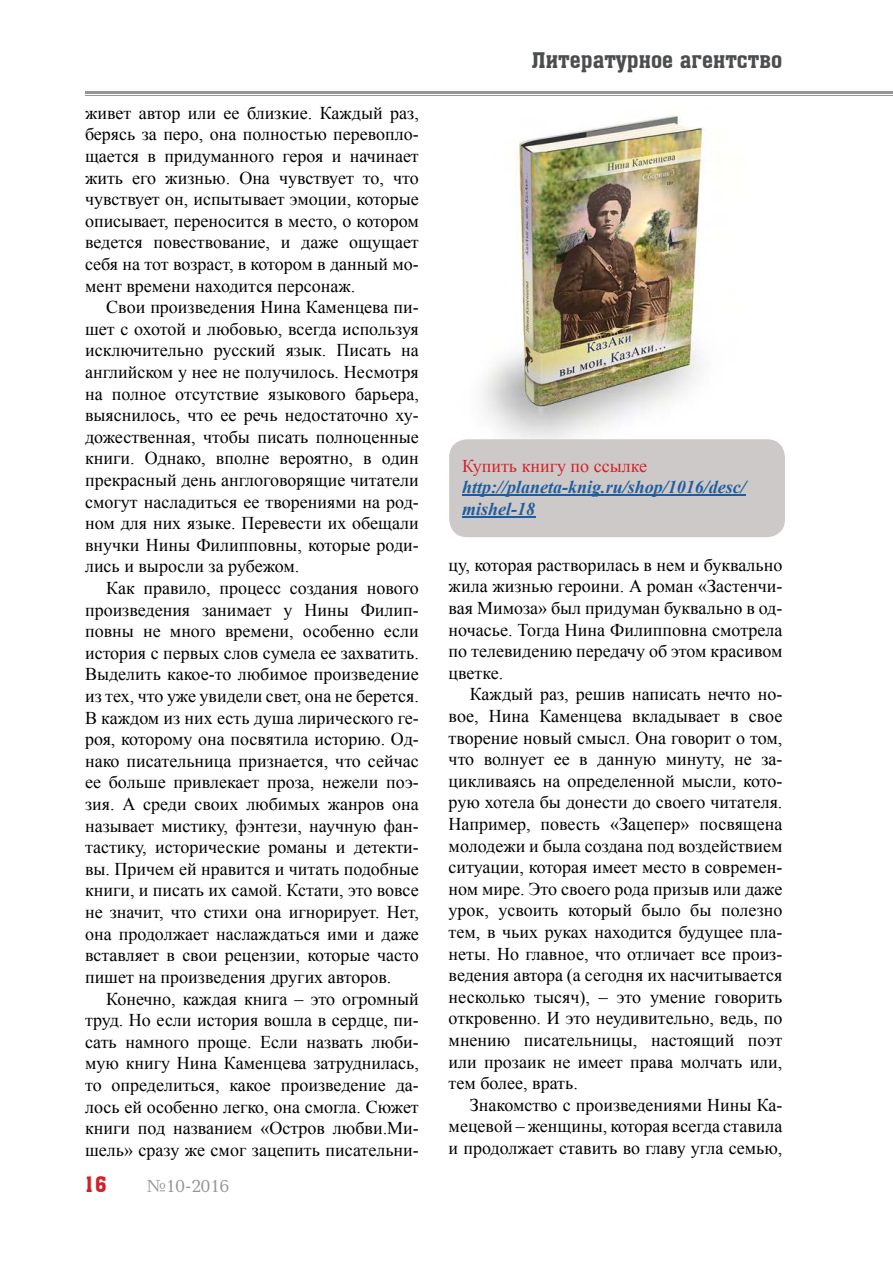
<style>
.page{position:relative;width:893px;height:1263px;background:#fff}
.page>*{position:absolute;margin:0;border:0;box-sizing:border-box;transform-origin:0 0}
.t1{font:21px "a Assuan";color:#4c4d4f}
.t2{font:21px "a Assuan";color:#d12229}
.t3{font:18px/21.6px "Times New Roman";color:#000;text-align:justify}
.t4{font:italic 700 18px/21.6px "Times New Roman";color:#205d9e}
.t5{font:18px "Times New Roman";color:#d12229}
.t6{font:18px "Baltica C";color:#939597}
</style>
<div class="page">
<hr style="left:85px;top:91px;width:808px;height:3px;background:#939597">
<hr style="left:85px;top:95px;width:808px;height:1px;background:#939597">
<img style="left:482px;top:115px;width:223px;height:324px">
<div style="left:449px;top:439px;width:336px;height:98px;background:#cdc9c8;border-radius:18px"></div>
<hr style="left:462px;top:494px;width:284px;height:2px;background:#205d9e">
<hr style="left:462px;top:516px;width:73px;height:2px;background:#205d9e">
<p class="t3" style="left:85px;top:101px;width:335px">живет автор или ее близкие. Каждый раз, берясь за перо, она полностью перевопло&shy;щается в придуманного героя и начинает жить его жизнью. Она чувствует то, что чувствует он, испытывает эмоции, которые описывает, переносится в место, о котором ведется повествование, и даже ощущает себя на тот возраст, в котором в данный мо&shy;мент времени находится персонаж.</p>
<p class="t3" style="left:85px;top:296px;width:335px;text-indent:21px">Свои произведения Нина Каменцева пи&shy;шет с охотой и любовью, всегда используя исключительно русский язык. Писать на английском у нее не получилось. Несмотря на полное отсутствие языкового барьера, выяснилось, что ее речь недостаточно ху&shy;дожественная, чтобы писать полноценные книги. Однако, вполне вероятно, в один прекрасный день англоговорящие читатели смогут насладиться ее творениями на род&shy;ном для них языке. Перевести их обещали внучки Нины Филипповны, которые роди&shy;лись и выросли за рубежом.</p>
<p class="t3" style="left:85px;top:577px;width:335px;text-indent:21px">Как правило, процесс создания нового произведения занимает у Нины Филип&shy;повны не много времени, особенно если история с первых слов сумела ее захватить.<br>Выделить какое-то любимое произведение из тех, что уже увидели свет, она не берется.<br>В каждом из них есть душа лирического ге&shy;роя, которому она посвятила историю. Од&shy;нако писательница признается, что сейчас ее больше привлекает проза, нежели поэ&shy;зия. А среди своих любимых жанров она называет мистику, фэнтези, научную фан&shy;тастику, исторические романы и детекти&shy;вы. Причем ей нравится и читать подобные книги, и писать их самой. Кстати, это вовсе не значит, что стихи она игнорирует. Нет, она продолжает наслаждаться ими и даже вставляет в свои рецензии, которые часто пишет на произведения других авторов.</p>
<p class="t3" style="left:85px;top:987px;width:335px;text-indent:21px">Конечно, каждая книга – это огромный труд. Но если история вошла в сердце, пи&shy;сать намного проще. Если назвать люби&shy;мую книгу Нина Каменцева затруднилась, то определиться, какое произведение да&shy;лось ей особенно легко, она смогла. Сюжет книги под названием «Остров любви.Ми&shy;шель» сразу же смог зацепить писательни-</p>
<p class="t2" style="left:84px;top:1172px;width:25px">16</p>
<p class="t6" style="left:147px;top:1175px;width:84px">№10-2016</p>
<p class="t1" style="left:532px;top:49px;width:252px">Литературное агентство</p>
<p class="t5" style="left:462px;top:453px;width:186px">Купить книгу по ссылке</p>
<p class="t4" style="left:462px;top:476px;width:285px">http://planeta-knig.ru/shop/1016/desc/ mishel-18</p>
<p class="t3" style="left:449px;top:553px;width:335px">цу, которая растворилась в нем и буквально жила жизнью героини. А роман «Застенчи&shy;вая Мимоза» был придуман буквально в од&shy;ночасье. Тогда Нина Филипповна смотрела по телевидению передачу об этом красивом цветке.</p>
<p class="t3" style="left:449px;top:683px;width:335px;text-indent:21px">Каждый раз, решив написать нечто но&shy;вое, Нина Каменцева вкладывает в свое творение новый смысл. Она говорит о том, что волнует ее в данную минуту, не за&shy;цикливаясь на определенной мысли, кото&shy;рую хотела бы донести до своего читателя.<br>Например, повесть «Зацепер» посвящена молодежи и была создана под воздействием ситуации, которая имеет место в современ&shy;ном мире. Это своего рода призыв или даже урок, усвоить который было бы полезно тем, в чьих руках находится будущее пла&shy;неты. Но главное, что отличает все произ&shy;ведения автора (а сегодня их насчитывается несколько тысяч), – это умение говорить откровенно. И это неудивительно, ведь, по мнению писательницы, настоящий поэт или прозаик не имеет права молчать или, тем более, врать.</p>
<p class="t3" style="left:449px;top:1093px;width:335px;text-indent:21px">Знакомство с произведениями Нины Ка&shy;мецевой – женщины, которая всегда ставила и продолжает ставить во главу угла семью,</p>
</div>
